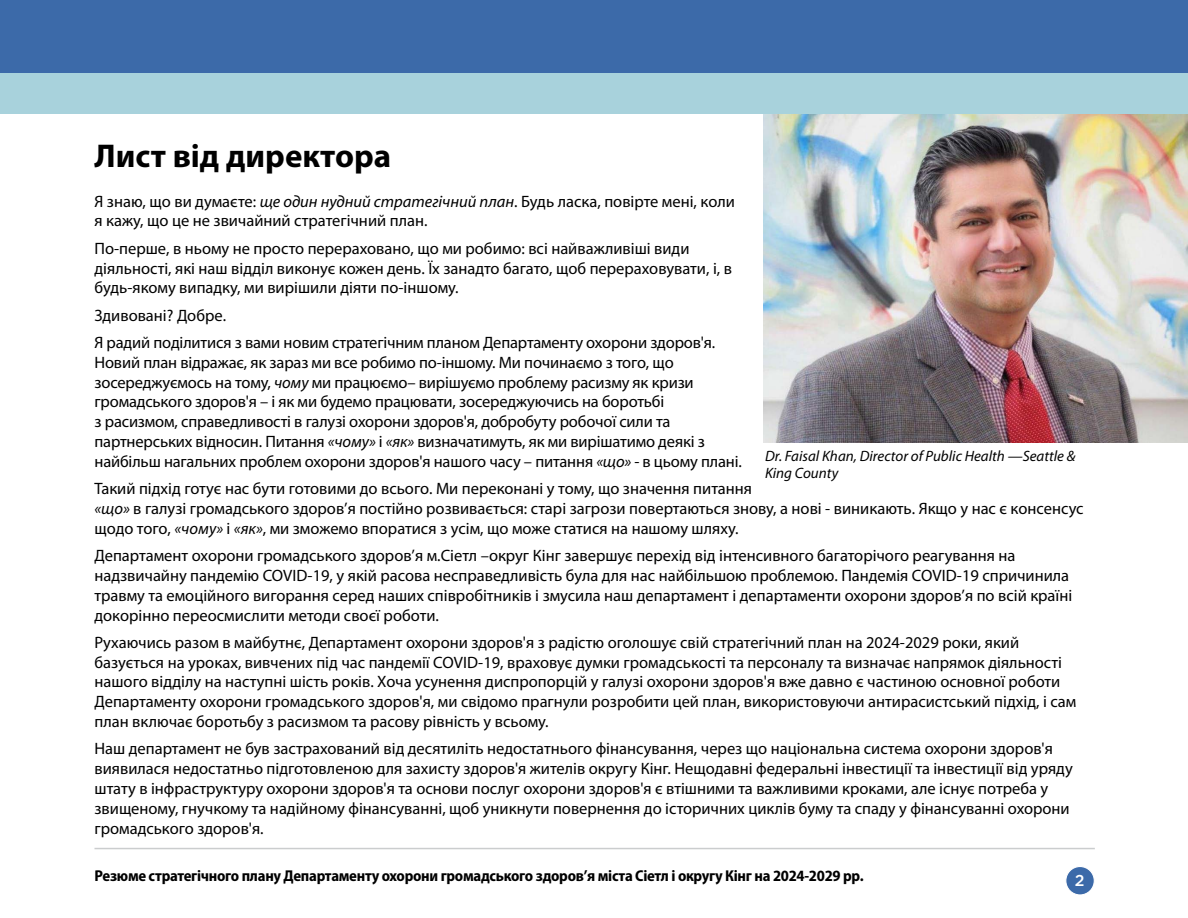
<style>
.page{position:relative;width:1188px;height:918px;background:#fff}
.page>*{position:absolute;margin:0;border:0;box-sizing:border-box;transform-origin:0 0}
.t1{font:700 33px "Myriad Pro";color:#000}
.t2{font:16.5px/19.8px "Myriad Pro";color:#000}
.t3{font:700 semi-condensed 15.75px "Myriad Pro";letter-spacing:-.015em;color:#000}
.t4{font:500 15.75px "Gotham";color:#fff}
.t5{font:italic 15px/17.2px "Myriad Pro";color:#000}
.s1{font-style:italic}
</style>
<div class="page">
<div style="left:1066px;top:867px;width:28px;height:28px;background:#3c6aa9;border-radius:50%"></div>
<div style="left:1065px;top:866px;width:30px;height:30px;border:1px solid #fff;border-radius:50%"></div>
<div style="left:0;top:73px;width:1188px;height:40px;background:#a8d2dc"></div>
<div style="left:0;top:0;width:1188px;height:73px;background:#3c6aa9"></div>
<hr style="left:94px;top:848px;width:1001px;height:1px;background:#cbcdce">
<img style="left:764px;top:114px;width:424px;height:328px">
<h1 class="t1" style="left:94px;top:137px;width:298px">Лист від директора</h1>
<p class="t2" style="left:94px;top:191px;width:642px">Я знаю, що ви думаєте: <span class="s1">ще один нудний стратегічний план</span>. Будь ласка, повірте мені, коли я кажу, що це не звичайний стратегічний план.</p>
<p class="t2" style="left:94px;top:239px;width:639px">По-перше, в ньому не просто перераховано, що ми робимо: всі найважливіші види діяльності, які наш відділ виконує кожен день. Їх занадто багато, щоб перераховувати, і, в будь-якому випадку, ми вирішили діяти по-іншому.</p>
<p class="t2" style="left:94px;top:302px;width:622px;line-height:27.3px">Здивовані? Добре.<br>Я радий поділитися з вами новим стратегічним планом Департаменту охорони здоров'я.</p>
<p class="t2" style="left:94px;top:353px;width:649px">Новий план відражає, як зараз ми все робимо по-іншому. Ми починаємо з того, що зосереджуємось на тому, <span class="s1">чому</span> ми працюємо– вирішуємо проблему расизму як кризи громадського здоров'я – і як ми будемо працювати, зосереджуючись на боротьбі<br>з расизмом, справедливості в галузі охорони здоров'я, добробуту робочої сили та партнерських відносин. Питання <span class="s1">«чому»</span> і <span class="s1">«як»</span> визначатимуть, як ми вирішатимо деякі з найбільш нагальних проблем охорони здоров'я нашого часу – питання <span class="s1">«що»</span> - в цьому плані.</p>
<p class="t2" style="left:94px;top:479px;width:991px">Такий підхід готує нас бути готовими до всього. Ми переконані у тому, що значення питання<br><span class="s1">«що»</span> в галузі громадського здоров’я постійно розвивається: старі загрози повертаються знову, а нові - виникають. Якщо у нас є консенсус щодо того, <span class="s1">«чому»</span> і <span class="s1">«як»</span>, ми зможемо впоратися з усім, що може статися на нашому шляху.</p>
<p class="t2" style="left:94px;top:546px;width:979px">Департамент охорони громадського здоров’я м.Сіетл –округ Кінг завершує перехід від інтенсивного багаторічого реагування на надзвичайну пандемію COVID-19, у якій расова несправедливість була для нас найбільшою проблемою. Пандемія COVID-19 спричинила травму та емоційного вигорання серед наших співробітників і змусила наш департамент і департаменти охорони здоров’я по всій країні докорінно переосмислити методи своєї роботи.</p>
<p class="t2" style="left:94px;top:633px;width:983px">Рухаючись разом в майбутнє, Департамент охорони здоров'я з радістю оголошує свій стратегічний план на 2024-2029 роки, який базується на уроках, вивчених під час пандемії COVID-19, враховує думки громадськості та персоналу та визначає напрямок діяльності нашого відділу на наступні шість років. Хоча усунення диспропорцій у галузі охорони здоров'я вже давно є частиною основної роботи Департаменту охорони громадського здоров'я, ми свідомо прагнули розробити цей план, використовуючи антирасистський підхід, і сам план включає боротьбу з расизмом та расову рівність у всьому.</p>
<p class="t2" style="left:94px;top:739px;width:980px">Наш департамент не був застрахований від десятиліть недостатнього фінансування, через що національна система охорони здоров'я виявилася недостатньо підготовленою для захисту здоров'я жителів округу Кінг. Нещодавні федеральні інвестиції та інвестиції від уряду штату в інфраструктуру охорони здоров'я та основи послуг охорони здоров'я є втішними та важливими кроками, але існує потреба у звищеному, гнучкому та надійному фінансуванні, щоб уникнути повернення до історичних циклів буму та спаду у фінансуванні охорони громадського здоров'я.</p>
<p class="t5" style="left:765px;top:447px;width:312px">Dr. Faisal Khan, Director of Public Health —Seattle &amp;<br>King County</p>
<p class="t3" style="left:94px;top:867px;width:771px">Резюме стратегічного плану Департаменту охорони громадського здоров’я міста Сіетл і округу Кінг на 2024-2029 рр.</p>
<p class="t4" style="left:1075px;top:870px;width:11px">2</p>
</div>
